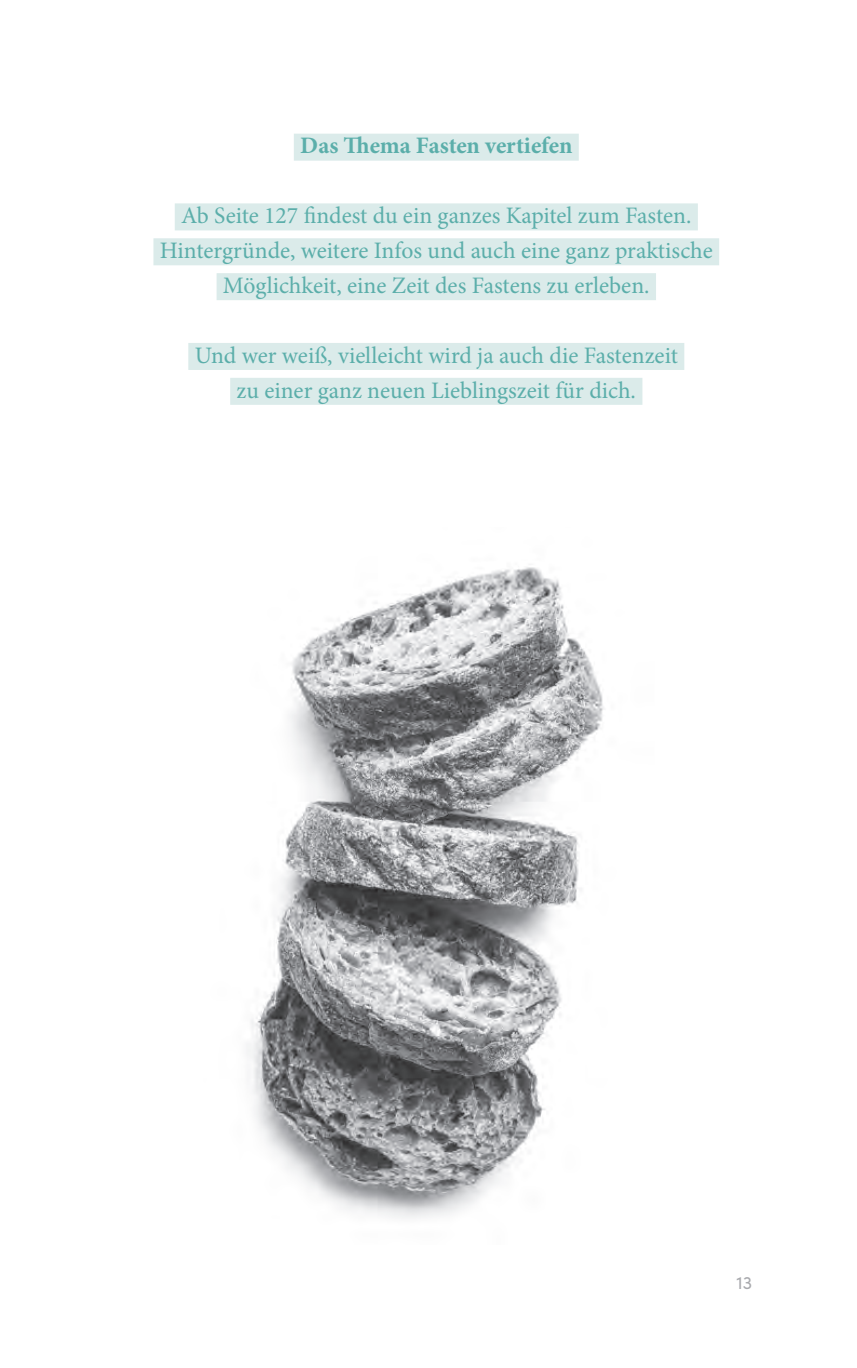
<style>
.page{position:relative;width:857px;height:1368px;background:#fff}
.page>*{position:absolute;margin:0;border:0;box-sizing:border-box;transform-origin:0 0}
.t1{font:23.62px/34.9px "Minion Pro";color:#5baeaa;text-align:center}
.t2{font:700 23.62px "Minion Pro";letter-spacing:-.005em;color:#5baeaa}
.t3{font:18px "Sofia Pro";color:#a8a9ad}
</style>
<div class="page">
<img style="left:247px;top:567px;width:357px;height:651px">
<div style="left:294px;top:134px;width:284px;height:27px;background:#dbebea"></div>
<div style="left:175px;top:203px;width:522px;height:27px;background:#dbebea"></div>
<div style="left:153px;top:238px;width:566px;height:27px;background:#dbebea"></div>
<div style="left:216px;top:273px;width:440px;height:27px;background:#dbebea"></div>
<div style="left:188px;top:343px;width:496px;height:27px;background:#dbebea"></div>
<div style="left:230px;top:378px;width:412px;height:27px;background:#dbebea"></div>
<p class="t2" style="left:300px;top:129px;width:273px">Das Thema Fasten vertiefen</p>
<p class="t1" style="left:160px;top:198px;width:554px">Ab Seite 127 findest du ein ganzes Kapitel zum Fasten.<br>Hintergründe, weitere Infos und auch eine ganz praktische<br>Möglichkeit, eine Zeit des Fastens zu erleben.</p>
<p class="t1" style="left:195px;top:338px;width:484px">Und wer weiß, vielleicht wird ja auch die Fastenzeit zu einer ganz neuen Lieblingszeit für dich.</p>
<p class="t3" style="left:736px;top:1269px;width:17px">13</p>
</div>
